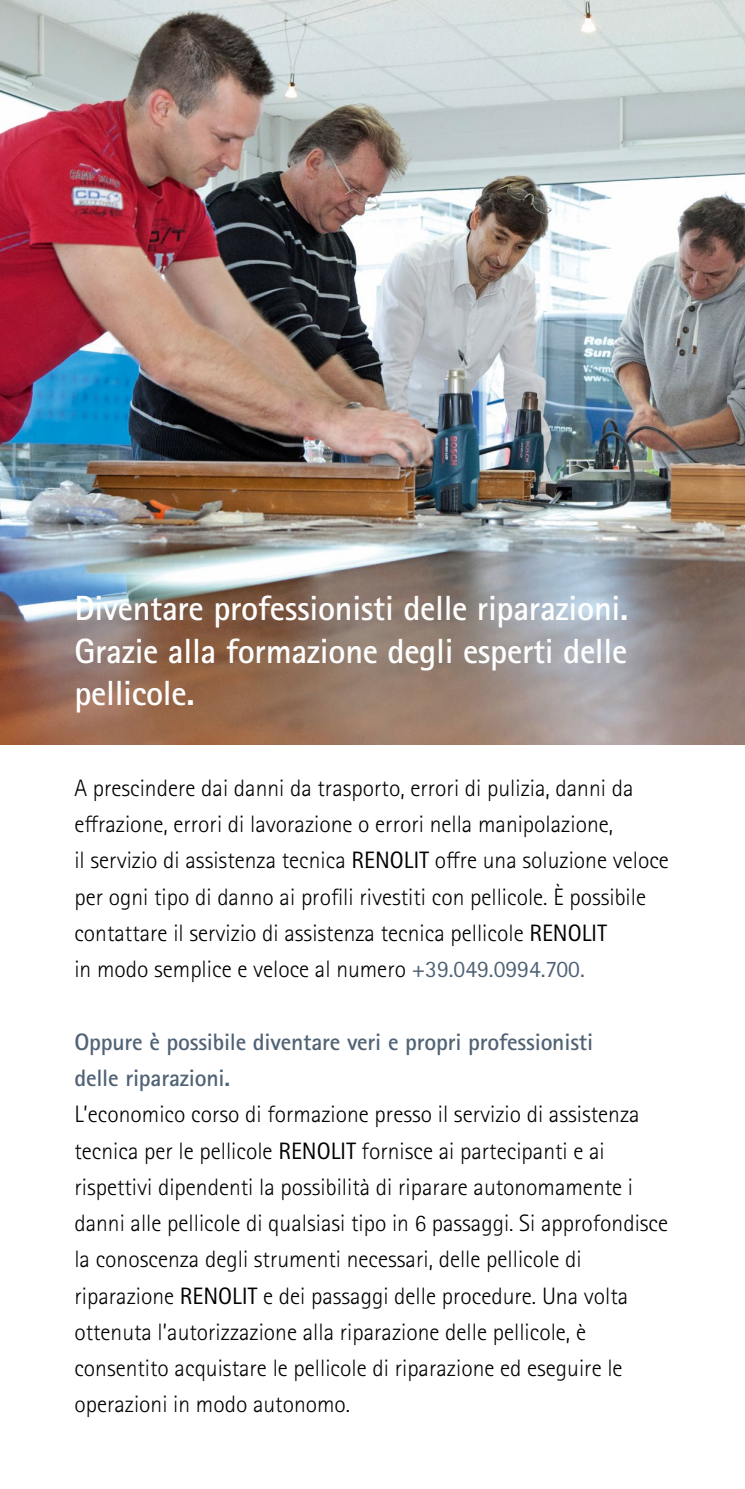
<style>
.page{position:relative;width:745px;height:1489px;background:#fff}
.page>*{position:absolute;margin:0;border:0;box-sizing:border-box;transform-origin:0 0}
.t1{font:700 35px/42.5px "Rotis Sans Serif Pro";letter-spacing:-.01em;color:#fff;text-align:justify}
.t2{font:300 23.75px/36.2px "Rotis Sans Serif Pro";color:#000}
.t3{font:700 23.75px/36.2px "Rotis Sans Serif Pro";letter-spacing:-.01em;color:#506375}
.s1{font-weight:400}
.s2{font-weight:400;color:#506375}
</style>
<div class="page">
<img style="left:0;top:0;width:744px;height:744px">
<h1 class="t1" style="left:74px;top:587px;width:555px">Diventare professionisti delle riparazioni.<br>Grazie alla formazione degli esperti delle pellicole.</h1>
<p class="t2" style="left:74px;top:770px;width:595px">A prescindere dai danni da trasporto, errori di pulizia, danni da effrazione, errori di lavorazione o errori nella manipolazione,<br>il servizio di assistenza tecnica <span class="s1">RENOLIT</span> offre una soluzione veloce per ogni tipo di danno ai profili rivestiti con pellicole. È possibile contattare il servizio di assistenza tecnica pellicole <span class="s1">RENOLIT<br></span>in modo semplice e veloce al numero <span class="s2">+39.049.0994.700.</span></p>
<p class="t3" style="left:74px;top:1023px;width:520px">Oppure è possibile diventare veri e propri professionisti delle riparazioni.</p>
<p class="t2" style="left:74px;top:1096px;width:595px">L’economico corso di formazione presso il servizio di assistenza tecnica per le pellicole <span class="s1">RENOLIT</span> fornisce ai partecipanti e ai rispettivi dipendenti la possibilità di riparare autonomamente i danni alle pellicole di qualsiasi tipo in 6 passaggi. Si approfondisce la conoscenza degli strumenti necessari, delle pellicole di riparazione <span class="s1">RENOLIT</span> e dei passaggi delle procedure. Una volta ottenuta l’autorizzazione alla riparazione delle pellicole, è consentito acquistare le pellicole di riparazione ed eseguire le operazioni in modo autonomo.</p>
</div>
